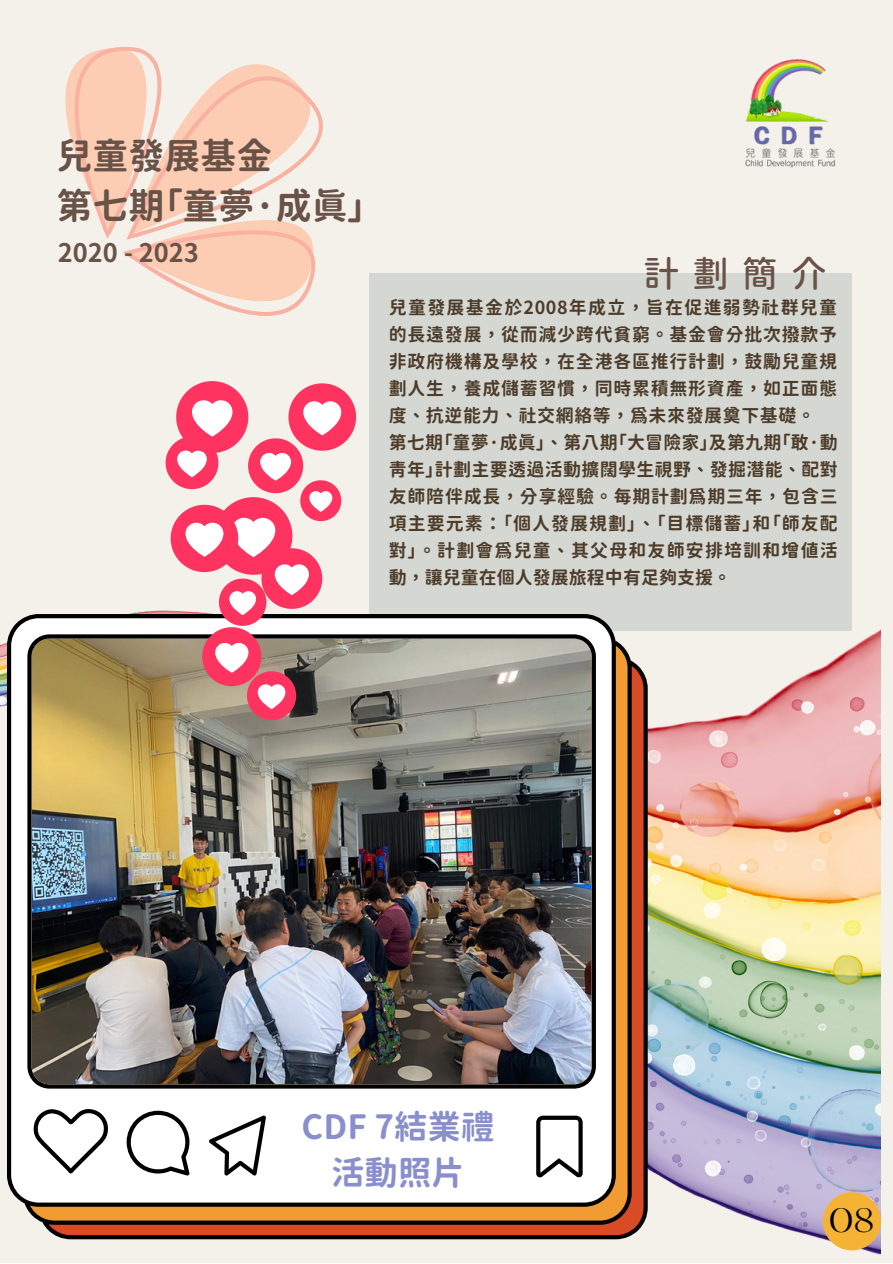
<style>
.page{position:relative;width:893px;height:1264px;background:#fff}
.page>*{position:absolute;margin:0;border:0;box-sizing:border-box;transform-origin:0 0}
.t1{font:36px "Gen Sen Rounded TW B";color:#695247}
.t2{font:36px "Gen Sen Rounded TW M";color:#695247}
.t3{font:33.75px "Lovelace";color:#000}
.t4{font:33.45px/45.9px "Gen Sen Rounded TW B";color:#898fcd;text-align:center}
.t5{font:25.5px "Gen Sen Rounded TW B";color:#695247}
.t6{font:18px/27px "Gen Sen Rounded TW B";letter-spacing:.04em;color:#4d3c2a;text-align:justify}
</style>
<div class="page">
<div style="left:0;top:0;width:892px;height:1262px;background:#f4f1eb"></div>
<img style="left:0;top:543px;width:880px;height:712px">
<img style="left:745px;top:59px;width:90px;height:109px">
<div style="left:369px;top:273px;width:482px;height:358px;background:#d5d8d2"></div>
<div style="left:822px;top:1192px;width:58px;height:58px;background:#f4b334;border-radius:50%"></div>
<svg style="left:65px;top:46px;width:258px;height:270px"></svg>
<img style="left:7px;top:614px;width:640px;height:625px">
<svg style="left:165px;top:381px;width:205px;height:339px"></svg>
<p class="t1" style="left:57px;top:138px;width:217px">兒童發展基金</p>
<p class="t1" style="left:57px;top:187px;width:311px">第七期「童夢·成真」</p>
<p class="t5" style="left:58px;top:239px;width:142px">2020 - 2023</p>
<p class="t2" style="left:643px;top:255px;width:185px">計劃簡介</p>
<p class="t6" style="left:389px;top:294px;width:450px">兒童發展基金於2008年成立，旨在促進弱勢社群兒童的長遠發展，從而減少跨代貧窮。基金會分批次撥款予非政府機構及學校，在全港各區推行計劃，鼓勵兒童規劃人生，養成儲蓄習慣，同時累積無形資產，如正面態度、抗逆能力、社交網絡等，為未來發展奠下基礎。</p>
<p class="t6" style="left:389px;top:429px;width:450px">第七期「童夢·成真」、第八期「大冒險家」及第九期「敢·動青年」計劃主要透過活動擴闊學生視野、發掘潛能、配對友師陪伴成長，分享經驗。每期計劃為期三年，包含三項主要元素：「個人發展規劃」、「目標儲蓄」和「師友配對」。計劃會為兒童、其父母和友師安排培訓和增值活動，讓兒童在個人發展旅程中有足夠支援。</p>
<p class="t4" style="left:301px;top:1103px;width:194px">CDF 7結業禮活動照片</p>
<p class="t3" style="left:829px;top:1206px;width:47px">08</p>
</div>
